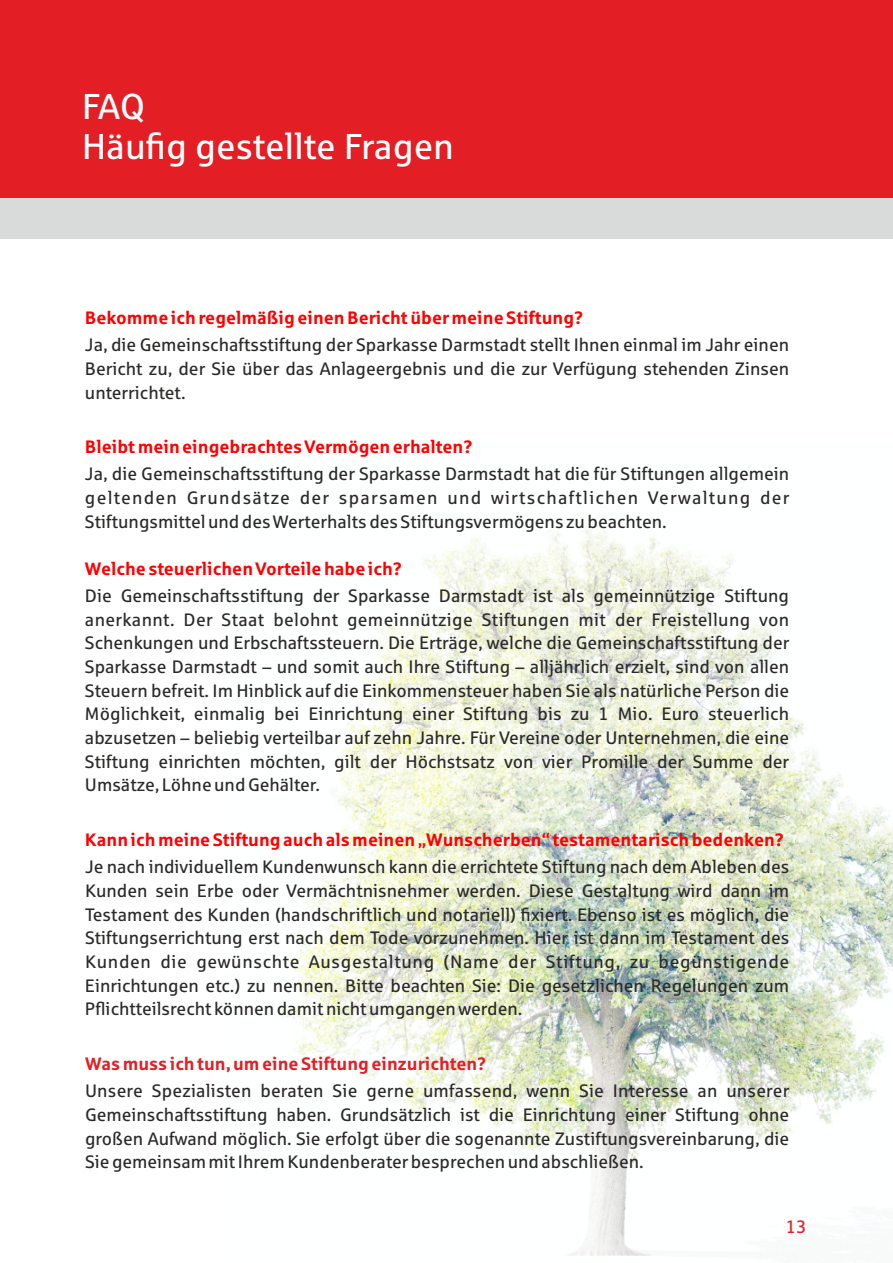
<style>
.page{position:relative;width:893px;height:1263px;background:#fff}
.page>*{position:absolute;margin:0;border:0;box-sizing:border-box;transform-origin:0 0}
.t1{font:36px/39.5px "Sparkasse Rg";color:#fefefe}
.t2{font:18px/23.7px "Sparkasse Rg";color:#2b2a29;text-align:justify}
.t3{font:700 18px "Sparkasse Rg";color:#f00}
.t4{font:700 18px "Sparkasse Rg";color:#e31e24}
.t5{font:18px "Sparkasse Rg";color:#e31e24}
</style>
<div class="page">
<div style="left:0;top:0;width:893px;height:231px;background:#e31e24"></div>
<div style="left:0;top:198px;width:893px;height:40px;background:#d9dada"></div>
<img style="left:281px;top:525px;width:612px;height:731px">
<h1 class="t1" style="left:82px;top:90px;width:374px">FAQ<br>Häufig gestellte Fragen</h1>
<p class="t3" style="left:85px;top:311px;width:500px">Bekomme ich regelmäßig einen Bericht übermeine Stiftung?</p>
<p class="t2" style="left:85px;top:335px;width:706px">Ja, die Gemeinschaftsstiftung der Sparkasse Darmstadt stellt Ihnen einmal im Jahr einen Bericht zu, der Sie über das Anlageergebnis und die zur Verfügung stehenden Zinsen unterrichtet.</p>
<p class="t3" style="left:85px;top:440px;width:389px">Bleibt mein eingebrachtes Vermögen erhalten?</p>
<p class="t2" style="left:85px;top:464px;width:706px">Ja, die Gemeinschaftsstiftung der Sparkasse Darmstadt hat die für Stiftungen allgemein geltenden Grundsätze der sparsamen und wirtschaftlichen Verwaltung der Stiftungsmittel und des Werterhalts des Stiftungsvermögens zu beachten.</p>
<p class="t3" style="left:85px;top:561px;width:319px">Welche steuerlichen Vorteile habe ich?</p>
<p class="t2" style="left:85px;top:585px;width:706px">Die Gemeinschaftsstiftung der Sparkasse Darmstadt ist als gemeinnützige Stiftung anerkannt. Der Staat belohnt gemeinnützige Stiftungen mit der Freistellung von Schenkungen und Erbschaftssteuern. Die Erträge, welche die Gemeinschaftsstiftung der Sparkasse Darmstadt – und somit auch Ihre Stiftung – alljährlich erzielt, sind von allen Steuern befreit. Im Hinblick auf die Einkommensteuer haben Sie als natürliche Person die Möglichkeit, einmalig bei Einrichtung einer Stiftung bis zu 1 Mio. Euro steuerlich abzusetzen – beliebig verteilbar auf zehn Jahre. Für Vereine oder Unternehmen, die eine Stiftung einrichten möchten, gilt der Höchstsatz von vier Promille der Summe der Umsätze, Löhne und Gehälter.</p>
<p class="t3" style="left:85px;top:832px;width:701px">Kann ich meine Stiftung auch als meinen „Wunscherben“ testamentarisch bedenken?</p>
<p class="t2" style="left:85px;top:856px;width:706px">Je nach individuellem Kundenwunsch kann die errichtete Stiftung nach dem Ableben des Kunden sein Erbe oder Vermächtnisnehmer werden. Diese Gestaltung wird dann im Testament des Kunden (handschriftlich und notariell) fixiert. Ebenso ist es möglich, die Stiftungserrichtung erst nach dem Tode vorzunehmen. Hier ist dann im Testament des Kunden die gewünschte Ausgestaltung (Name der Stiftung, zu begünstigende Einrichtungen etc.) zu nennen. Bitte beachten Sie: Die gesetzlichen Regelungen zum Pflichtteilsrecht können damit nicht umgangen werden.</p>
<p class="t4" style="left:85px;top:1056px;width:403px">Was muss ich tun, um eine Stiftung einzurichten?</p>
<p class="t2" style="left:85px;top:1080px;width:706px">Unsere Spezialisten beraten Sie gerne umfassend, wenn Sie Interesse an unserer Gemeinschaftsstiftung haben. Grundsätzlich ist die Einrichtung einer Stiftung ohne großen Aufwand möglich. Sie erfolgt über die sogenannte Zustiftungsvereinbarung, die Sie gemeinsam mit Ihrem Kundenberaterbesprechen und abschließen.</p>
<p class="t5" style="left:786px;top:1220px;width:22px">13</p>
</div>
